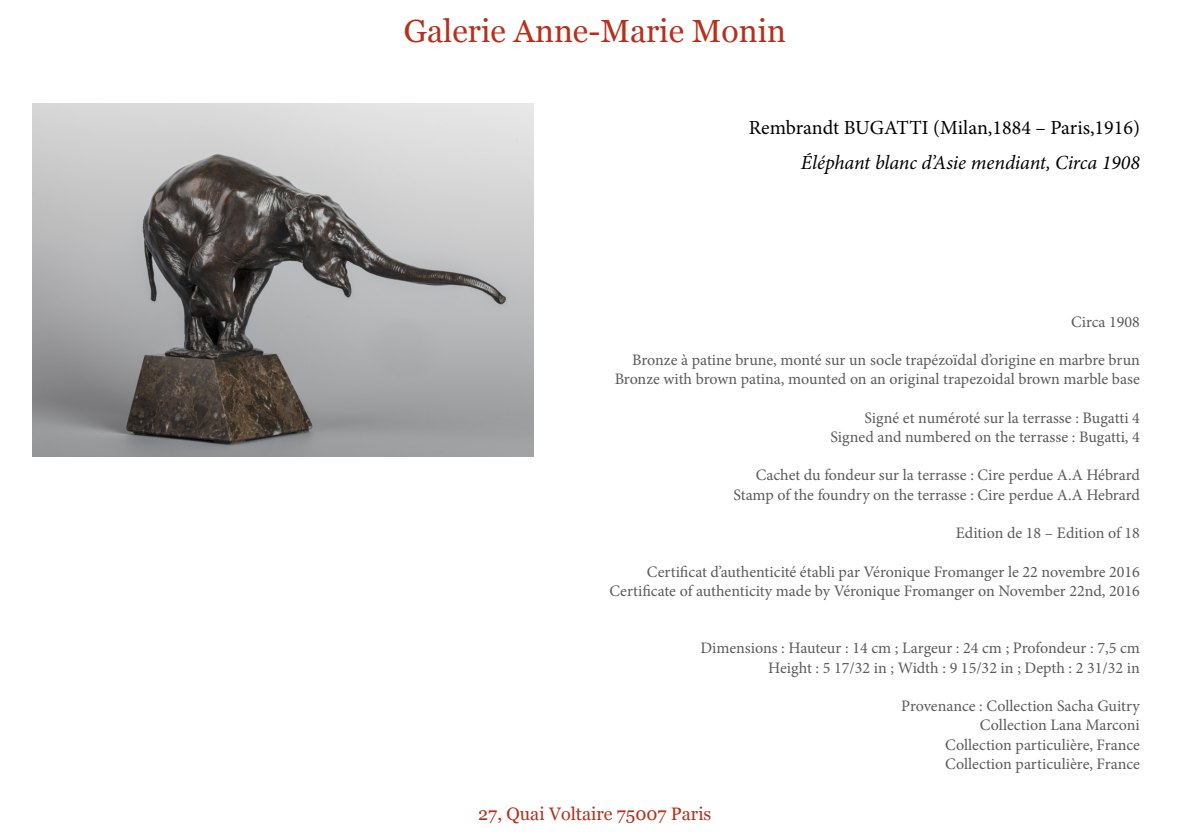
<style>
.page{position:relative;width:1191px;height:840px;background:#fff}
.page>*{position:absolute;margin:0;border:0;box-sizing:border-box;transform-origin:0 0}
.t1{font:32px "Georgia";color:#b82f1c}
.t2{font:20px "Minion Pro";color:#000}
.t3{font:italic 20px "Minion Pro";letter-spacing:-.005em;color:#000}
.t4{font:18px "Georgia";color:#b82f1c}
.t5{font:16px "Minion Pro";color:#5a5a5d}
</style>
<div class="page">
<img style="left:32px;top:103px;width:501px;height:353px">
<p class="t1" style="left:404px;top:7px;width:383px">Galerie Anne-Marie Monin</p>
<p class="t2" style="left:748px;top:114px;width:393px">Rembrandt BUGATTI (Milan,1884 – Paris,1916)</p>
<p class="t3" style="left:801px;top:149px;width:340px">Éléphant blanc d’Asie mendiant, Circa 1908</p>
<p class="t5" style="left:1071px;top:310px;width:70px">Circa 1908</p>
<p class="t5" style="left:632px;top:349px;width:509px">Bronze à patine brune, monté sur un socle trapézoïdal d’origine en marbre brun</p>
<p class="t5" style="left:614px;top:368px;width:527px">Bronze with brown patina, mounted on an original trapezoidal brown marble base</p>
<p class="t5" style="left:864px;top:406px;width:277px">Signé et numéroté sur la terrasse : Bugatti 4</p>
<p class="t5" style="left:830px;top:426px;width:311px">Signed and numbered on the terrasse : Bugatti, 4</p>
<p class="t5" style="left:755px;top:464px;width:386px">Cachet du fondeur sur la terrasse : Cire perdue A.A Hébrard</p>
<p class="t5" style="left:733px;top:483px;width:408px">Stamp of the foundry on the terrasse : Cire perdue A.A Hebrard</p>
<p class="t5" style="left:955px;top:522px;width:186px">Edition de 18 – Edition of 18</p>
<p class="t5" style="left:647px;top:560px;width:494px">Certificat d’authenticité établi par Véronique Fromanger le 22 novembre 2016</p>
<p class="t5" style="left:609px;top:579px;width:532px">Certificate of authenticity made by Véronique Fromanger on November 22nd, 2016</p>
<p class="t5" style="left:700px;top:637px;width:441px">Dimensions : Hauteur : 14 cm ; Largeur : 24 cm ; Profondeur : 7,5 cm</p>
<p class="t5" style="left:768px;top:656px;width:373px">Height : 5 17/32 in ; Width : 9 15/32 in ; Depth : 2 31/32 in</p>
<p class="t5" style="left:901px;top:694px;width:240px">Provenance : Collection Sacha Guitry</p>
<p class="t5" style="left:980px;top:714px;width:161px">Collection Lana Marconi</p>
<p class="t5" style="left:945px;top:733px;width:196px">Collection particulière, France</p>
<p class="t5" style="left:945px;top:752px;width:196px">Collection particulière, France</p>
<p class="t4" style="left:478px;top:800px;width:235px">27, Quai Voltaire 75007 Paris</p>
</div>
